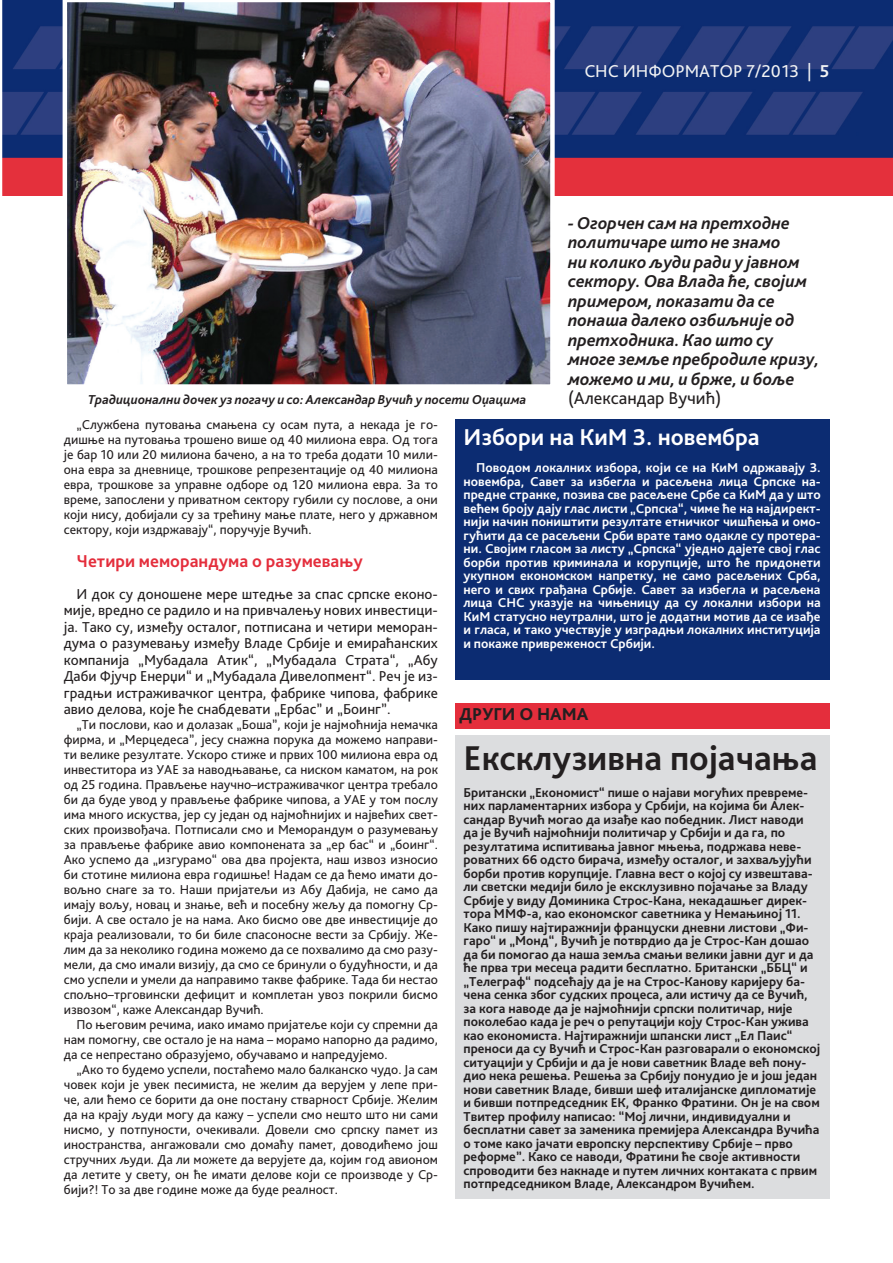
<style>
.page{position:relative;width:893px;height:1263px;background:#fff}
.page>*{position:absolute;margin:0;border:0;box-sizing:border-box;transform-origin:0 0}
.t1{font:700 36px "Bliss Pro";color:#231f20}
.t2{font:700 24px "Bliss Pro";color:#fff}
.t3{font:italic 700 18px/19.5px "Bliss Pro";color:#231f20}
.t4{font:700 18px "Bliss Pro";color:#e42e3c}
.t5{font:18px "Bliss Pro";color:#f1f2f3}
.t6{font:18px "Bliss Pro";color:#231f20}
.t7{font:800 18px "Bliss Pro";color:#231f20}
.t8{font:15px/16.5px "Bliss Pro";color:#231f20;text-align:justify}
.t9{font:13.5px/15px "Bliss Pro";color:#231f20;text-align:justify}
.t10{font:700 13.5px/13.5px "Bliss Pro";color:#231f20}
.t11{font:700 13.5px/13.5px "Bliss Pro";color:#fff;text-align:justify}
.t12{font:italic 700 13.5px "Bliss Pro";color:#231f20}
.s1{font-weight:700}
</style>
<div class="page">
<img style="left:2px;top:0;width:891px;height:196px">
<div style="left:455px;top:420px;width:374px;height:260px;background:#0c2c72"></div>
<img style="left:63px;top:0;width:492px;height:385px">
<div style="left:455px;top:736px;width:374px;height:463px;background:#dcdddf"></div>
<div style="left:455px;top:703px;width:374px;height:25px;background:#e42e3c"></div>
<h3 class="t5" style="left:584px;top:59px;width:246px">СНС ИНФОРМАТОР 7/2013 | <span class="s1">5</span></h3>
<p class="t12" style="left:88px;top:391px;width:440px">Традиционални дочек уз погачу и со: Александар Вучић у посети Оџацима</p>
<p class="t3" style="left:568px;top:212px;width:253px">- Огорчен сам на претходне политичаре што не знамо<br>ни колико људи ради у јавном сектору. Ова Влада ће, својим примером, показати да се понаша далеко озбиљније од претходника. Као што су многе земље пребродиле кризу, можемо и ми, и брже, и боље</p>
<h3 class="t6" style="left:568px;top:387px;width:155px">(Александар Вучић)</h3>
<p class="t9" style="left:64px;top:417px;width:376px;text-indent:13px">„Службена путовања смањена су осам пута, а некада је го&shy;дишње на путовања трошено више од 40 милиона евра. Од тога је бар 10 или 20 милиона бачено, а на то треба додати 10 мили&shy;она евра за дневнице, трошкове репрезентације од 40 милиона евра, трошкове за управне одборе од 120 милиона евра. За то време, запослени у приватном сектору губили су послове, а они који нису, добијали су за трећину мање плате, него у државном сектору, који издржавају“, поручује Вучић.</p>
<h3 class="t4" style="left:77px;top:550px;width:288px">Четири меморандума о разумевању</h3>
<p class="t8" style="left:64px;top:585px;width:376px;text-indent:13px">И док су доношене мере штедње за спас српске еконо&shy;мије, вредно се радило и на привчалењу нових инвестици&shy;ја. Тако су, између осталог, потписана и четири меморан&shy;дума о разумевању између Владе Србије и емираћанских компанија „Мубадала Атик“, „Мубадала Страта“, „Абу Даби Фјучр Енерџи“ и „Мубадала Дивелопмент“. Реч је из&shy;градњи истраживачког центра, фабрике чипова, фабрике авио делова, које ће снабдевати „Ербас” и „Боинг”.</p>
<p class="t9" style="left:64px;top:717px;width:376px;text-indent:13px">„Ти послови, као и долазак „Боша”, који је најмоћнија немачка фирма, и „Мерцедеса”, јесу снажна порука да можемо направи&shy;ти велике резултате. Ускоро стиже и првих 100 милиона евра од инвеститора из УАЕ за наводњавање, са ниском каматом, на рок од 25 година. Прављење научно–истраживачког центра требало би да буде увод у прављење фабрике чипова, а УАЕ у том послу има много искуства, јер су један од најмоћнијих и највећих свет&shy;ских произвођача. Потписали смо и Меморандум о разумевању за прављење фабрике авио компонената за „ер бас“ и „боинг“.<br>Ако успемо да „изгурамо“ ова два пројекта, наш извоз износио би стотине милиона евра годишње! Надам се да ћемо имати до&shy;вољно снаге за то. Наши пријатељи из Абу Дабија, не само да имају вољу, новац и знање, већ и посебну жељу да помогну Ср&shy;бији. А све остало је на нама. Ако бисмо ове две инвестиције до краја реализовали, то би биле спасоносне вести за Србију. Же&shy;лим да за неколико година можемо да се похвалимо да смо разу&shy;мели, да смо имали визију, да смо се бринули о будућности, и да смо успели и умели да направимо такве фабрике. Тада би нестао спољно–трговински дефицит и комплетан увоз покрили бисмо извозом“, каже Александар Вучић.</p>
<p class="t9" style="left:64px;top:1017px;width:376px;text-indent:13px">По његовим речима, иако имамо пријатеље који су спремни да нам помогну, све остало је на нама – морамо напорно да радимо, да се непрестано образујемо, обучавамо и напредујемо.</p>
<p class="t9" style="left:64px;top:1062px;width:376px;text-indent:13px">„Ако то будемо успели, постаћемо мало балканско чудо. Ја сам човек који је увек песимиста, не желим да верујем у лепе при&shy;че, али ћемо се борити да оне постану стварност Србије. Желим да на крају људи могу да кажу – успели смо нешто што ни сами нисмо, у потпуности, очекивали. Довели смо српску памет из иностранства, ангажовали смо домаћу памет, доводићемо још стручних људи. Да ли можете да верујете да, којим год авионом да летите у свету, он ће имати делове који се производе у Ср&shy;бији?! То за две године може да буде реалност.</p>
<h2 class="t2" style="left:463px;top:422px;width:298px">Избори на КиМ 3. новембра</h2>
<p class="t11" style="left:463px;top:460px;width:359px;text-indent:13px">Поводом локалних избора, који се на КиМ одржавају 3. новембра, Савет за избегла и расељена лица Српске на&shy;предне странке, позива све расељене Србе са КиМ да у што већем броју дају глас листи „Српска“, чиме ће на најдирект&shy;нији начин поништити резултате етничког чишћења и омо&shy;гућити да се расељени Срби врате тамо одакле су протера&shy;ни. Својим гласом за листу „Српска“ уједно дајете свој глас борби против криминала и корупције, што ће придонети укупном економском напретку, не само расељених Срба, него и свих грађана Србије. Савет за избегла и расељена лица СНС указује на чињеницу да су локални избори на КиМ статусно неутрални, што је додатни мотив да се изађе и гласа, и тако учествује у изградњи локалних институција и покаже привреженост Србији.</p>
<h3 class="t7" style="left:459px;top:703px;width:25px">Други</h3>
<h3 class="t7" style="left:519px;top:703px;width:68px">онама</h3>
<h1 class="t1" style="left:463px;top:735px;width:355px">Ексклузивна појачања</h1>
<p class="t10" style="left:463px;top:785px;width:358px">Британски „Економист“ пише о најави могућих превреме&shy;них парламентарних избора у Србији, на којима би Алек&shy;сандар Вучић могао да изађе као победник. Лист наводи да је Вучић најмоћнији политичар у Србији и да га, по резултатима испитивања јавног мњења, подржава неве&shy;роватних 66 одсто бирача, између осталог, и захваљујући борби против корупције. Главна вест о којој су извештава&shy;ли светски медији било је ексклузивно појачање за Владу Србије у виду Доминика Строс-Кана, некадашњег дирек&shy;тора ММФ-а, као економског саветника у Немањиној 11.<br>Како пишу најтиражнији француски дневни листови „Фи&shy;гаро“ и „Монд“, Вучић је потврдио да је Строс-Кан дошао да би помогао да наша земља смањи велики јавни дуг и да ће прва три месеца радити бесплатно. Британски „ББЦ“ и „Телеграф“ подсећају да је на Строс-Канову каријеру ба&shy;чена сенка због судских процеса, али истичу да се Вучић, за кога наводе да је најмоћнији српски политичар, није поколебао када је реч о репутацији коју Строс-Кан ужива као економиста. Најтиражнији шпански лист „Ел Паис“ преноси да су Вучић и Строс-Кан разговарали о економској ситуацији у Србији и да је нови саветник Владе већ пону&shy;дио нека решења. Решења за Србију понудио је и још један нови саветник Владе, бивши шеф италијанске дипломатије и бивши потпредседник ЕК, Франко Фратини. Он је на свом Твитер профилу написао: “Мој лични, индивидуални и бесплатни савет за заменика премијера Александра Вучића о томе како јачати европску перспективу Србије – прво реформе”. Како се наводи, Фратини ће своје активности спроводити без накнаде и путем личних контаката с првим потпредседником Владе, Александром Вучићем.</p>
</div>
